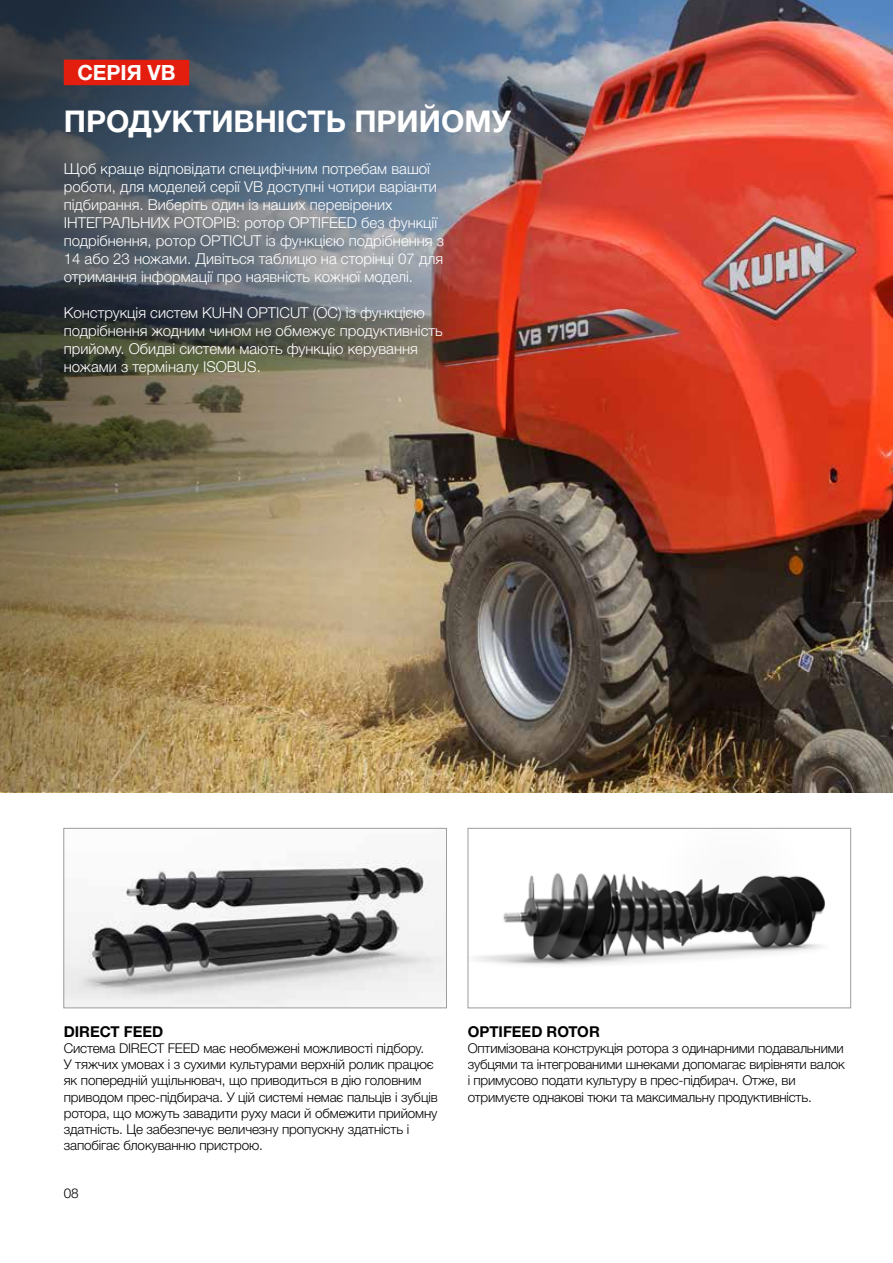
<style>
.page{position:relative;width:893px;height:1263px;background:#fff}
.page>*{position:absolute;margin:0;border:0;box-sizing:border-box;transform-origin:0 0}
.t1{font:700 30px "Helvetica Neue LTW1 G";color:#fff}
.t2{font:700 21px "Helvetica Neue LTW1 G";color:#fff}
.t3{font:300 15px/18px "Helvetica Neue LTW1 G";color:#fff}
.t4{font:700 15px "Helvetica Neue LTW1 G";color:#000}
.t5{font:300 13.5px/16.2px "Helvetica Neue LTW1 G";letter-spacing:-.01em;color:#000}
</style>
<div class="page">
<img style="left:706px;top:0;width:187px;height:792px">
<img style="left:0;top:0;width:706px;height:792px">
<img style="left:66px;top:860px;width:379px;height:146px">
<div style="left:64px;top:828px;width:383px;height:180px;border:1px solid #9c9c9d"></div>
<img style="left:476px;top:873px;width:349px;height:92px">
<div style="left:468px;top:828px;width:383px;height:180px;border:1px solid #9c9c9d"></div>
<div style="left:64px;top:60px;width:125px;height:25px;background:#e41e0f"></div>
<h2 class="t2" style="left:77px;top:60px;width:100px">СЕРІЯ VB</h2>
<h1 class="t1" style="left:64px;top:103px;width:449px">ПРОДУКТИВНІСТЬ ПРИЙОМУ</h1>
<p class="t3" style="left:64px;top:159px;width:382px">Щоб краще відповідати специфічним потребам вашої роботи, для моделей серії VB доступні чотири варіанти підбирання. Виберіть один із наших перевірених ІНТЕГРАЛЬНИХ РОТОРІВ: ротор OPTIFEED без функції подрібнення, ротор OPTICUT із функцією подрібнення з 14 або 23 ножами. Дивіться таблицю на сторінці 07 для отримання інформації про наявність кожної моделі.</p>
<p class="t3" style="left:64px;top:303px;width:380px">Конструкція систем KUHN OPTICUT (OC) із функцією подрібнення жодним чином не обмежує продуктивність прийому. Обидві системи мають функцію керування ножами з терміналу ISOBUS.</p>
<p class="t4" style="left:64px;top:1022px;width:101px">DIRECT FEED</p>
<p class="t5" style="left:64px;top:1040px;width:375px">Система DIRECT FEED має необмежені можливості підбору.<br>У тяжчих умовах і з сухими культурами верхній ролик працює як попередній ущільнювач, що приводиться в дію головним приводом прес-підбирача. У цій системі немає пальців і зубців ротора, що можуть завадити руху маси й обмежити прийомну здатність. Це забезпечує величезну пропускну здатність і запобігає блокуванню пристрою.</p>
<p class="t5" style="left:64px;top:1185px;width:16px">08</p>
<p class="t4" style="left:468px;top:1022px;width:134px">OPTIFEED ROTOR</p>
<p class="t5" style="left:468px;top:1040px;width:378px">Оптимізована конструкція ротора з одинарними подавальними зубцями та інтегрованими шнеками допомагає вирівняти валок і примусово подати культуру в прес-підбирач. Отже, ви отримуєте однакові тюки та максимальну продуктивність.</p>
</div>
